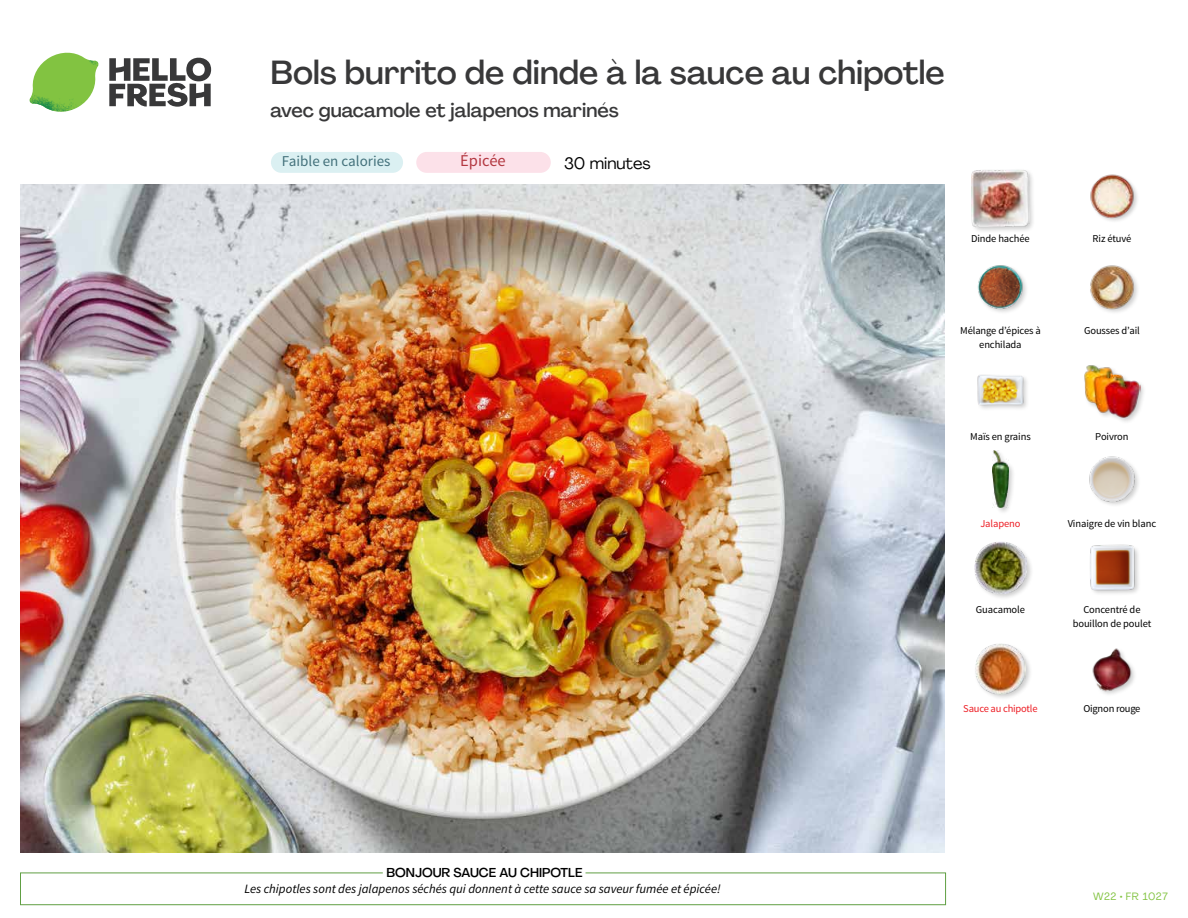
<style>
.page{position:relative;width:1188px;height:918px;background:#fff}
.page>*{position:absolute;margin:0;border:0;box-sizing:border-box;transform-origin:0 0}
.t1{font:500 33px "Agrandir";color:#383839}
.t2{font:500 19.5px "Agrandir";color:#383839}
.t3{font:16.5px "Agrandir";color:#000}
.t4{font:16.5px "Source Sans Pro";color:#b33841}
.t5{font:15px "Source Sans Pro";color:#43717b}
.t6{font:italic 12.75px "Source Sans Pro";color:#000}
.t7{font:500 12.75px "Agrandir";color:#000}
.t8{font:10.5px/13.5px "Source Sans Pro";letter-spacing:-.01em;color:#000;text-align:center}
.t9{font:10.5px "Source Sans Pro";letter-spacing:-.02em;color:#ed1d24}
.t10{font:10.5px "Agrandir";letter-spacing:.05em;color:#82c341}
</style>
<div class="page">
<svg style="left:109px;top:57px;width:102px;height:50px"></svg>
<svg style="left:34px;top:53px;width:62px;height:40px"></svg>
<img style="left:67px;top:53px;width:32px;height:26px">
<img style="left:33px;top:75px;width:59px;height:11px">
<img style="left:29px;top:79px;width:61px;height:33px">
<img style="left:65px;top:86px;width:27px;height:25px">
<div style="left:20px;top:873px;width:926px;height:32px;border:1px solid #609f43"></div>
<div style="left:383px;top:865px;width:203px;height:15px;background:#fff"></div>
<img style="left:21px;top:184px;width:924px;height:668px">
<div style="left:416px;top:152px;width:135px;height:21px;background:#fce1e9;border-radius:10px"></div>
<div style="left:271px;top:152px;width:132px;height:21px;background:#dbf0f2;border-radius:10px"></div>
<img style="left:1092px;top:648px;width:43px;height:46px">
<div style="left:974px;top:643px;width:59px;height:58px;background:#000;opacity:.2"></div>
<img style="left:975px;top:644px;width:51px;height:51px">
<img style="left:1090px;top:544px;width:49px;height:50px">
<div style="left:974px;top:541px;width:60px;height:59px;background:#000;opacity:.2"></div>
<img style="left:975px;top:542px;width:51px;height:51px">
<img style="left:1089px;top:456px;width:50px;height:49px">
<div style="left:991px;top:449px;width:25px;height:66px;background:#000;opacity:.2"></div>
<img style="left:992px;top:450px;width:17px;height:57px">
<div style="left:1083px;top:364px;width:63px;height:60px;background:#000;opacity:.2"></div>
<img style="left:1083px;top:364px;width:58px;height:55px">
<img style="left:977px;top:375px;width:50px;height:34px">
<img style="left:1090px;top:265px;width:48px;height:48px">
<img style="left:977px;top:265px;width:49px;height:47px">
<img style="left:1090px;top:174px;width:47px;height:47px">
<div style="left:970px;top:169px;width:65px;height:64px;background:#000;opacity:.2"></div>
<img style="left:972px;top:170px;width:57px;height:57px">
<h1 class="t1" style="left:271px;top:52px;width:676px">Bols burrito de dinde à la sauce au chipotle</h1>
<h2 class="t2" style="left:271px;top:98px;width:350px">avec guacamole et jalapenos marinés</h2>
<h3 class="t5" style="left:282px;top:151px;width:110px">Faible en calories</h3>
<h3 class="t3" style="left:564px;top:153px;width:88px">30 minutes</h3>
<h3 class="t4" style="left:460px;top:151px;width:47px">Épicée</h3>
<p class="t8" style="left:971px;top:232px;width:60px">Dinde hachée</p>
<p class="t8" style="left:1093px;top:232px;width:40px">Riz étuvé</p>
<p class="t8" style="left:960px;top:324px;width:82px">Mélange d’épices à enchilada</p>
<p class="t8" style="left:1084px;top:324px;width:57px">Gousses d’ail</p>
<p class="t8" style="left:970px;top:430px;width:62px">Maïs en grains</p>
<p class="t8" style="left:1095px;top:430px;width:35px">Poivron</p>
<p class="t9" style="left:980px;top:517px;width:42px">Jalapeno</p>
<p class="t8" style="left:1068px;top:517px;width:90px">Vinaigre de vin blanc</p>
<p class="t8" style="left:976px;top:603px;width:51px">Guacamole</p>
<p class="t8" style="left:1073px;top:603px;width:80px">Concentré de bouillon de poulet</p>
<p class="t9" style="left:963px;top:702px;width:76px">Sauce au chipotle</p>
<p class="t8" style="left:1083px;top:702px;width:59px">Oignon rouge</p>
<p class="t7" style="left:387px;top:864px;width:197px">BONJOUR SAUCE AU CHIPOTLE</p>
<p class="t6" style="left:244px;top:881px;width:478px">Les chipotles sont des jalapenos séchés qui donnent à cette sauce sa saveur fumée et épicée!</p>
<p class="t10" style="left:1093px;top:890px;width:76px">W22 • FR 1027</p>
</div>
